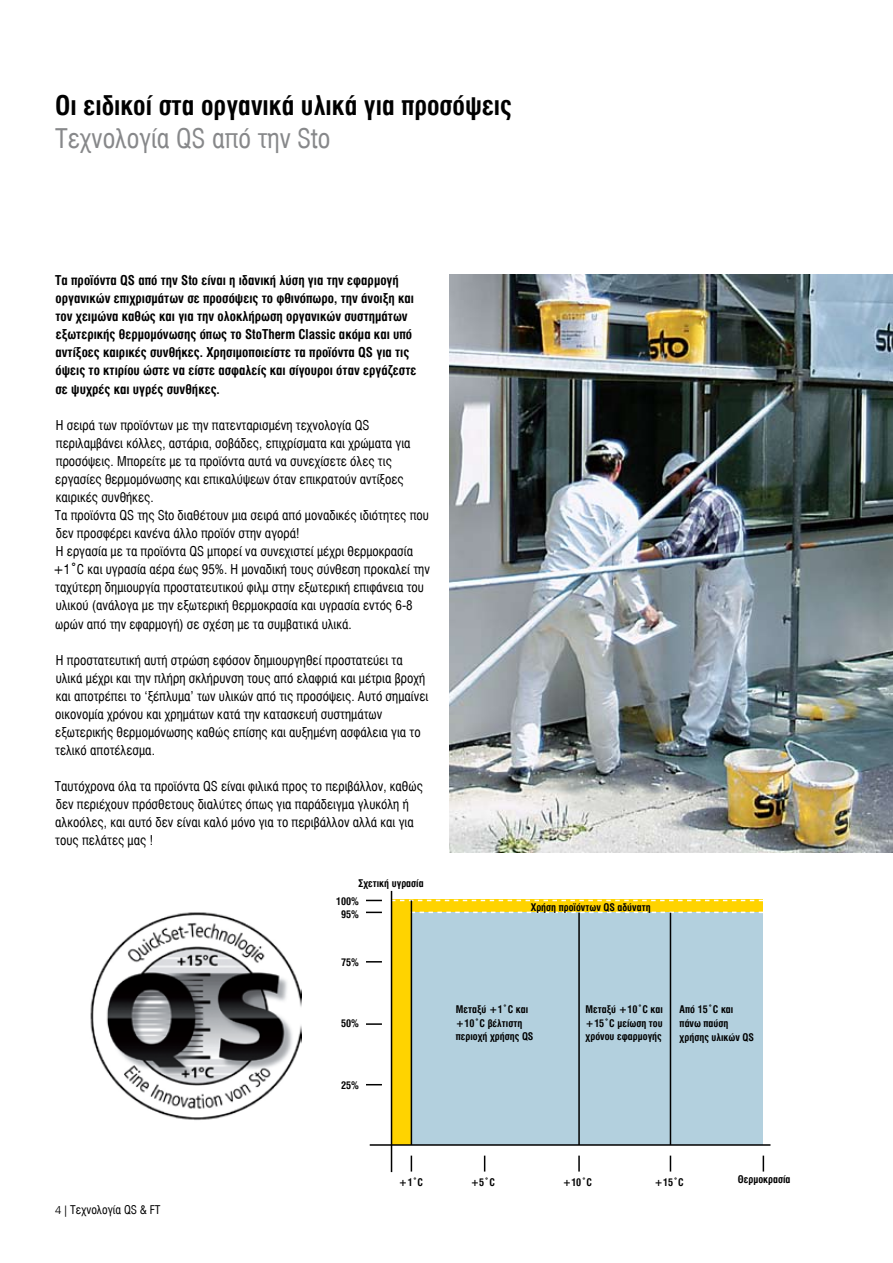
<style>
.page{position:relative;width:893px;height:1263px;background:#fff}
.page>*{position:absolute;margin:0;border:0;box-sizing:border-box;transform-origin:0 0}
.t1{font:27px "UB Helvetica Cond Bold";color:#000}
.t2{font:27px "UB Helvetica Cond";color:#87888a}
.t3{font:13.5px/18.1px "UB Helvetica Cond";color:#000}
.t4{font:13.5px/18.1px "UB Helvetica Cond Bold";color:#000}
.t5{font:12px "UB Helvetica Cond";color:#000}
.t6{font:10.5px/13.5px "UB Helvetica Cond Bold";color:#000}
.s1{font-family:"Sto Frutiger";font-weight:300;font-size:11.25px}
</style>
<div class="page">
<div style="left:391px;top:900px;width:372px;height:245px;background:#ffd300"></div>
<div style="left:411px;top:912px;width:352px;height:233px;background:#b3d0de"></div>
<img style="left:449px;top:274px;width:444px;height:579px">
<img style="left:90px;top:912px;width:212px;height:208px">
<hr style="left:370px;top:1144px;width:400px;height:2px;background:#000">
<svg style="left:366px;top:900px;width:16px;height:1px"></svg>
<svg style="left:392px;top:900px;width:371px;height:1px"></svg>
<svg style="left:366px;top:912px;width:16px;height:1px"></svg>
<svg style="left:412px;top:912px;width:351px;height:1px"></svg>
<svg style="left:366px;top:961px;width:16px;height:1px"></svg>
<svg style="left:366px;top:1023px;width:16px;height:2px"></svg>
<svg style="left:366px;top:1084px;width:16px;height:1px"></svg>
<svg style="left:411px;top:1155px;width:1px;height:16px"></svg>
<hr style="left:411px;top:900px;width:1px;height:245px;background:#000">
<svg style="left:484px;top:1155px;width:1px;height:16px"></svg>
<svg style="left:578px;top:1155px;width:2px;height:16px"></svg>
<hr style="left:578px;top:913px;width:2px;height:232px;background:#000">
<svg style="left:670px;top:1155px;width:1px;height:16px"></svg>
<svg style="left:763px;top:1155px;width:1px;height:16px"></svg>
<hr style="left:670px;top:913px;width:1px;height:232px;background:#000">
<hr style="left:391px;top:891px;width:1px;height:281px;background:#000">
<h1 class="t1" style="left:55px;top:90px;width:458px">Οι ειδικοί στα οργανικά υλικά για προσόψεις</h1>
<h1 class="t2" style="left:55px;top:123px;width:277px">Τεχνολογία QS από την Sto</h1>
<p class="t4" style="left:55px;top:271px;width:363px">Τα προϊόντα QS από την Sto είναι η ιδανική λύση για την εφαρμογή οργανικών επιχρισμάτων σε προσόψεις το φθινόπωρο, την άνοιξη και τον χειμώνα καθώς και για την ολοκλήρωση οργανικών συστημάτων εξωτερικής θερμομόνωσης όπως το StoTherm Classic ακόμα και υπό αντίξοες καιρικές συνθήκες. Χρησιμοποιείστε τα προϊόντα QS για τις όψεις το κτιρίου ώστε να είστε ασφαλείς και σίγουροι όταν εργάζεστε σε ψυχρές και υγρές συνθήκες.</p>
<p class="t3" style="left:53px;top:416px;width:378px">Η σειρά των προϊόντων με την πατενταρισμένη τεχνολογία QS περιλαμβάνει κόλλες, αστάρια, σοβάδες, επιχρίσματα και χρώματα για προσόψεις. Μπορείτε με τα προϊόντα αυτά να συνεχίσετε όλες τις εργασίες θερμομόνωσης και επικαλύψεων όταν επικρατούν αντίξοες καιρικές συνθήκες.<br>Τα προϊόντα QS της Sto διαθέτουν μια σειρά από μοναδικές ιδιότητες που δεν προσφέρει κανένα άλλο προϊόν στην αγορά!<br>Η εργασία με τα προϊόντα QS μπορεί να συνεχιστεί μέχρι θερμοκρασία +1°C και υγρασία αέρα έως 95%. Η μοναδική τους σύνθεση προκαλεί την ταχύτερη δημιουργία προστατευτικού φιλμ στην εξωτερική επιφάνεια του υλικού (ανάλογα με την εξωτερική θερμοκρασία και υγρασία εντός 6-8 ωρών από την εφαρμογή) σε σχέση με τα συμβατικά υλικά.</p>
<p class="t3" style="left:55px;top:651px;width:375px">Η προστατευτική αυτή στρώση εφόσον δημιουργηθεί προστατεύει τα υλικά μέχρι και την πλήρη σκλήρυνση τους από ελαφριά και μέτρια βροχή και αποτρέπει το ‘ξέπλυμα’ των υλικών από τις προσόψεις. Αυτό σημαίνει οικονομία χρόνου και χρημάτων κατά την κατασκευή συστημάτων εξωτερικής θερμομόνωσης καθώς επίσης και αυξημένη ασφάλεια για το τελικό αποτέλεσμα.</p>
<p class="t3" style="left:55px;top:777px;width:370px">Ταυτόχρονα όλα τα προϊόντα QS είναι φιλικά προς το περιβάλλον, καθώς δεν περιέχουν πρόσθετους διαλύτες όπως για παράδειγμα γλυκόλη ή αλκοόλες, και αυτό δεν είναι καλό μόνο για το περιβάλλον αλλά και για τους πελάτες μας !</p>
<p class="t6" style="left:358px;top:876px;width:67px">Σχετική υγρασία</p>
<p class="t6" style="left:336px;top:895px;width:25px">100%</p>
<p class="t6" style="left:341px;top:908px;width:20px">95%</p>
<p class="t6" style="left:341px;top:955px;width:20px">75%</p>
<p class="t6" style="left:341px;top:1017px;width:20px">50%</p>
<p class="t6" style="left:341px;top:1078px;width:20px">25%</p>
<p class="t6" style="left:531px;top:900px;width:121px">Χρήση προϊόντων QS αδύνατη</p>
<p class="t6" style="left:456px;top:1003px;width:79px">Μεταξύ +1°C και +10°C βέλτιστη περιοχή χρήσης QS</p>
<p class="t6" style="left:585px;top:1003px;width:79px;text-align:justify">Μεταξύ +10°C και +15°C μείωση του χρόνου εφαρμογής</p>
<p class="t6" style="left:680px;top:1003px;width:76px">Από 15°C και πάνω παύση χρήσης υλικών QS</p>
<p class="t5" style="left:55px;top:1203px;width:107px"><span class="s1">4 |</span> Τεχνολογία QS &amp; FT</p>
<p class="t6" style="left:399px;top:1176px;width:26px">+1°C</p>
<p class="t6" style="left:738px;top:1172px;width:54px">Θερμοκρασία</p>
<p class="t6" style="left:471px;top:1176px;width:26px">+5°C</p>
<p class="t6" style="left:563px;top:1176px;width:31px">+10°C</p>
<p class="t6" style="left:654px;top:1176px;width:31px">+15°C</p>
</div>
